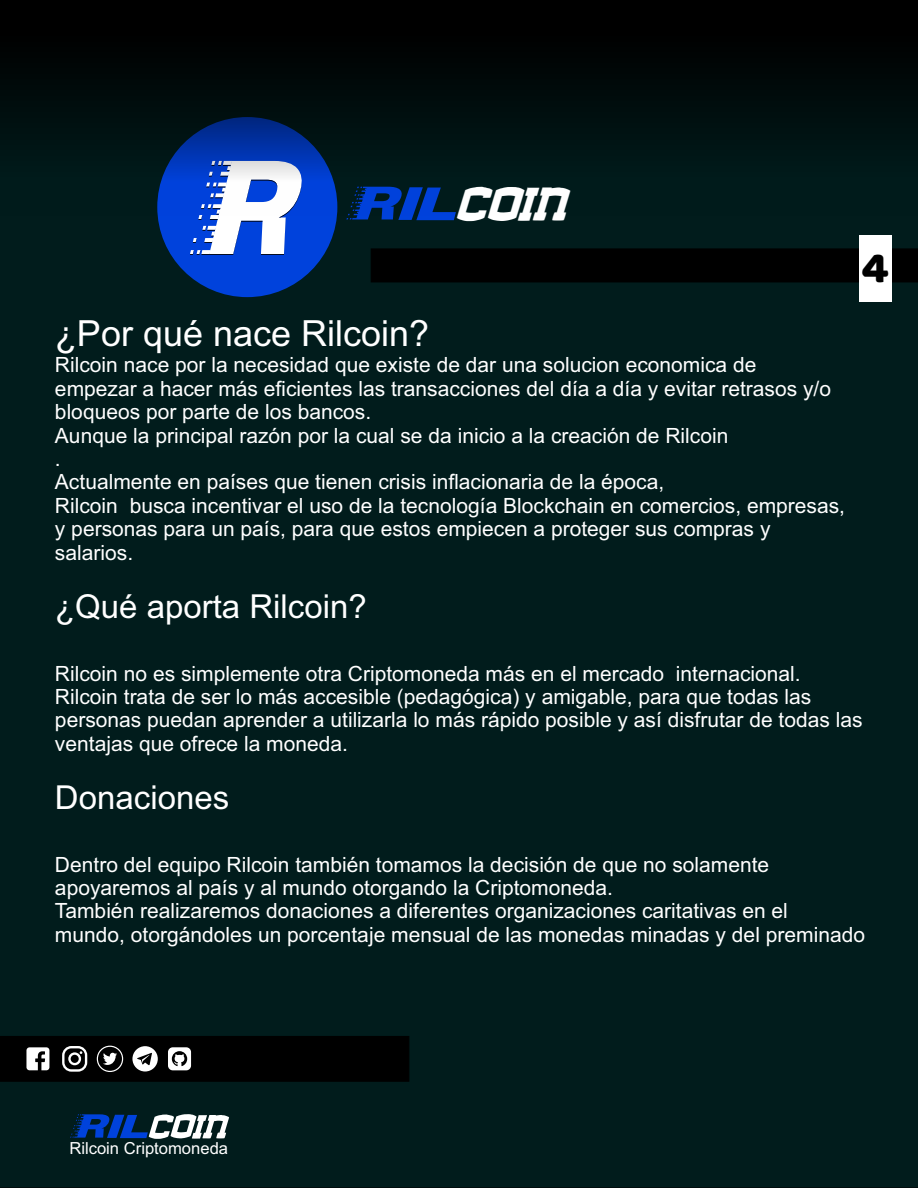
<style>
.page{position:relative;width:918px;height:1188px;background:#fff}
.page>*{position:absolute;margin:0;border:0;box-sizing:border-box;transform-origin:0 0}
.t1{font:italic 700 60px "Sabane";color:#fff;scale:.67 1}
.t2{font:44.55px "Baloo";color:#000}
.t3{font:36px "Arial";color:#fff}
.t4{font:33px "Arial";color:#fff}
.t5{font:21px/23.4px "Arial";color:#fff}
.t6{font:16.65px "Arial";color:#fff}
</style>
<div class="page">
<div style="left:0;top:215px;width:918px;height:973px;background:#011c1c"></div>
<div style="left:157px;top:117px;width:180px;height:180px;background:#0042dc;border-radius:50%"></div>
<svg style="left:190px;top:215px;width:96px;height:40px"></svg>
<div style="left:370px;top:248px;width:548px;height:35px;background:#000"></div>
<svg style="left:346px;top:215px;width:110px;height:5px"></svg>
<div style="left:859px;top:236px;width:32px;height:66px;background:#fff"></div>
<svg style="left:70px;top:1114px;width:159px;height:25px"></svg>
<svg style="left:0;top:0;width:918px;height:215px;background:#04131c"></svg>
<svg style="left:0;top:1036px;width:410px;height:46px;background:#171717"></svg>
<h1 class="t1" style="left:448px;top:182px;width:189px">coin</h1>
<h3 class="t3" style="left:55px;top:319px;width:376px">¿Por qué nace Rilcoin?</h3>
<p class="t5" style="left:55px;top:355px;width:792px">Rilcoin nace por la necesidad que existe de dar una solucion economica de<br>empezar a hacer más eficientes las transacciones del día a día y evitar retrasos y/o bloqueos por parte de los bancos.<br>Aunque la principal razón por la cual se da inicio a la creación de Rilcoin<br>.<br>Actualmente en países que tienen crisis inflacionaria de la época,<br>Rilcoin busca incentivar el uso de la tecnología Blockchain en comercios, empresas, y personas para un país, para que estos empiecen a proteger sus compras y salarios.</p>
<h3 class="t4" style="left:55px;top:594px;width:313px">¿Qué aporta Rilcoin?</h3>
<h2 class="t2" style="left:861px;top:241px;width:29px">4</h2>
<p class="t5" style="left:55px;top:663px;width:809px">Rilcoin no es simplemente otra Criptomoneda más en el mercado internacional.<br>Rilcoin trata de ser lo más accesible (pedagógica) y amigable, para que todas las personas puedan aprender a utilizarla lo más rápido posible y así disfrutar de todas las ventajas que ofrece la moneda.</p>
<h3 class="t4" style="left:55px;top:785px;width:176px">Donaciones</h3>
<p class="t5" style="left:55px;top:854px;width:812px">Dentro del equipo Rilcoin también tomamos la decisión de que no solamente apoyaremos al país y al mundo otorgando la Criptomoneda.<br>También realizaremos donaciones a diferentes organizaciones caritativas en el<br>mundo, otorgándoles un porcentaje mensual de las monedas minadas y del preminado</p>
<p class="t6" style="left:69px;top:1141px;width:160px">Rilcoin Criptomoneda</p>
</div>
